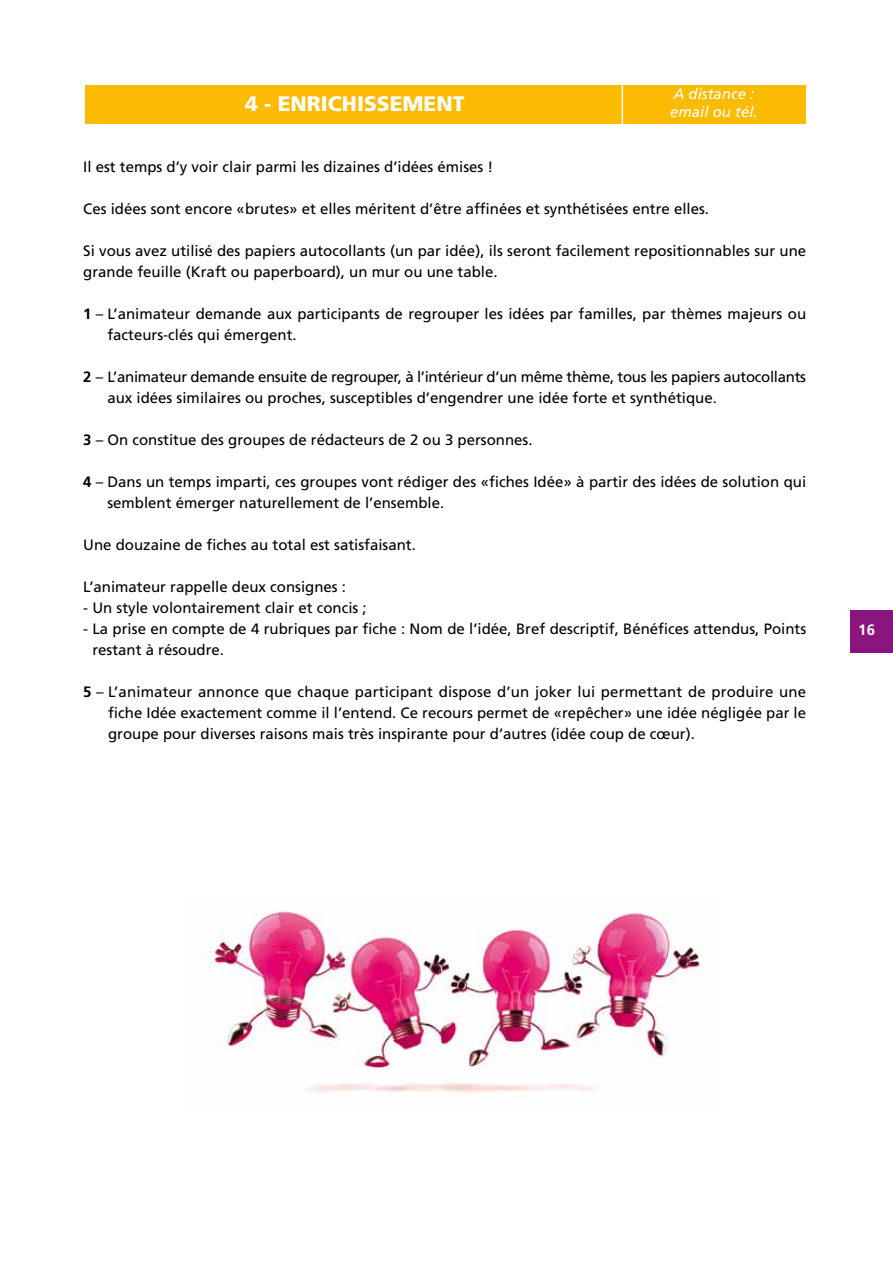
<style>
.page{position:relative;width:893px;height:1263px;background:#fff}
.page>*{position:absolute;margin:0;border:0;box-sizing:border-box;transform-origin:0 0}
.t1{font:900 21px "Frutiger LT Std";color:#fff}
.t2{font:15px/21px "Frutiger LT Std";color:#000}
.t3{font:15px/21px "Frutiger LT Std";letter-spacing:-.02em;color:#000}
.t4{font:italic 15px "Frutiger LT Std";color:#fff}
.t5{font:700 15px "Frutiger LT Std";color:#fff}
.s1{font-weight:700}
</style>
<div class="page">
<div style="left:850px;top:611px;width:43px;height:42px;background:#8a157e"></div>
<div style="left:85px;top:85px;width:720px;height:38px;background:#fabb00"></div>
<hr style="left:622px;top:83px;width:1px;height:43px;background:#fff">
<img style="left:201px;top:911px;width:502px;height:182px">
<h1 class="t1" style="left:321px;top:91px;width:130px">ICHISSEMENT</h1>
<h1 class="t1" style="left:245px;top:91px;width:61px">4 - ENR</h1>
<p class="t4" style="left:674px;top:86px;width:82px">A distance :</p>
<p class="t4" style="left:670px;top:104px;width:89px">email ou tél.</p>
<p class="t2" style="left:83px;top:156px;width:412px">Il est temps d’y voir clair parmi les dizaines d’idées émises !</p>
<p class="t2" style="left:83px;top:198px;width:627px">Ces idées sont encore «brutes» et elles méritent d’être affinées et synthétisées entre elles.</p>
<p class="t2" style="left:83px;top:240px;width:724px">Si vous avez utilisé des papiers autocollants (un par idée), ils seront facilement repositionnables sur une grande feuille (Kraft ou paperboard), un mur ou une table.</p>
<p class="t2" style="left:107px;top:303px;width:700px;text-indent:-24px"><span class="s1">1</span> – L’animateur demande aux participants de regrouper les idées par familles, par thèmes majeurs ou facteurs-clés qui émergent.</p>
<p class="t3" style="left:107px;top:366px;width:700px;text-indent:-24px"><span class="s1">2</span> – L’animateur demande ensuite de regrouper, à l’intérieur d’un même thème, tous les papiers autocollants aux idées similaires ou proches, susceptibles d’engendrer une idée forte et synthétique.</p>
<p class="t2" style="left:83px;top:429px;width:451px"><span class="s1">3</span> – On constitue des groupes de rédacteurs de 2 ou 3 personnes.</p>
<p class="t2" style="left:107px;top:471px;width:700px;text-indent:-24px"><span class="s1">4</span> – Dans un temps imparti, ces groupes vont rédiger des «fiches Idée» à partir des idées de solution qui semblent émerger naturellement de l’ensemble.</p>
<p class="t2" style="left:83px;top:534px;width:334px">Une douzaine de fiches au total est satisfaisant.</p>
<p class="t2" style="left:83px;top:576px;width:264px">L’animateur rappelle deux consignes :</p>
<p class="t2" style="left:83px;top:597px;width:285px">- Un style volontairement clair et concis ;</p>
<p class="t2" style="left:92px;top:618px;width:715px;text-indent:-9px">- La prise en compte de 4 rubriques par fiche : Nom de l’idée, Bref descriptif, Bénéfices attendus, Points restant à résoudre.</p>
<p class="t2" style="left:108px;top:681px;width:700px;text-align:justify;text-indent:-25px"><span class="s1">5</span> – L’animateur annonce que chaque participant dispose d’un joker lui permettant de produire une fiche Idée exactement comme il l’entend. Ce recours permet de «repêcher» une idée négligée par le groupe pour diverses raisons mais très inspirante pour d’autres (idée coup de cœur).</p>
<p class="t5" style="left:858px;top:621px;width:18px">16</p>
</div>
